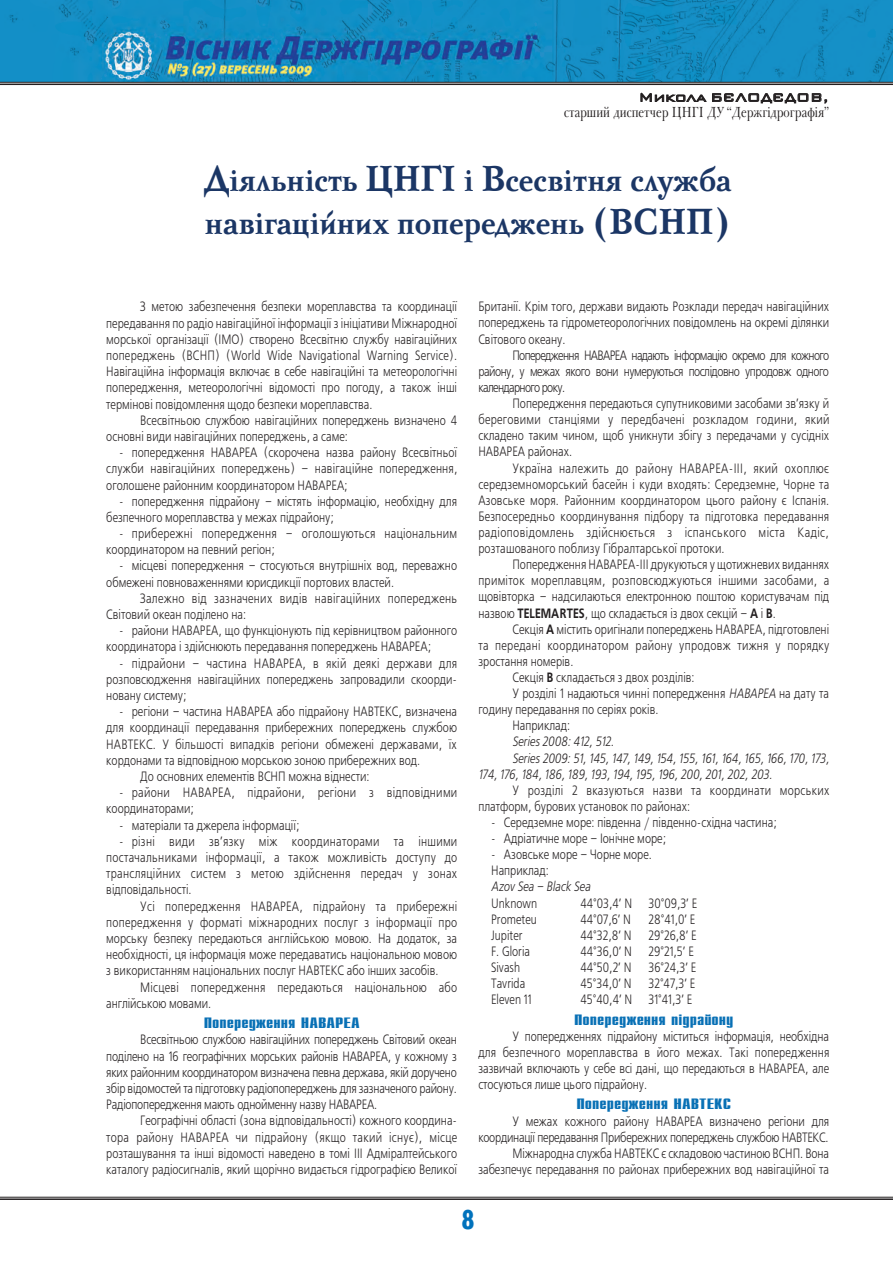
<style>
.page{position:relative;width:893px;height:1263px;background:#fff}
.page>*{position:absolute;margin:0;border:0;box-sizing:border-box;transform-origin:0 0}
.t1{font:700 36px/43.2px "Bazhanov C";color:#1b3665;scale:.9 1}
.t2{font:800 27px "Korinna Black C";color:#0072bc;scale:.67 1}
.t3{font:700 15px "Compact C";color:#0870b5;scale:1.4 1}
.t4{font:15px "Baskerville Cyr Upright";color:#231f20;scale:.75 1}
.t5{font:300 15px "Bank Gothic C Lt BT";color:#231f20;scale:1.1 1}
.t6{font:13.5px/16.2px "Free Set C";color:#231f20;text-align:justify;scale:.8 1}
.t7{font:13.5px/16.2px "Free Set C";letter-spacing:.025em;color:#231f20;scale:.8 1}
.t8{font:italic 13.5px "Free Set C";color:#231f20;scale:.8 1}
.t9{font:13.5px/16.2px "Free Set C";letter-spacing:.02em;color:#231f20;scale:.8 1}
.s1{font-weight:700}
.s2{font-style:italic}
</style>
<div class="page">
<img style="left:0;top:0;width:893px;height:82px">
<hr style="left:0;top:82px;width:893px;height:1px;background:#231f20">
<hr style="left:0;top:84px;width:893px;height:1px;background:#231f20">
<hr style="left:0;top:1197px;width:893px;height:1px;background:#231f20">
<hr style="left:0;top:1198px;width:893px;height:2px;background:#231f20">
<p class="t5" style="left:639px;top:87px;width:174px">Микола БЄЛОДЄДОВ,</p>
<p class="t4" style="left:564px;top:106px;width:355px">старший диспетчер ЦНГІ ДУ “Держгідрографія”</p>
<h1 class="t1" style="left:204px;top:161px;width:588px">Діяльність ЦНГІ і Всесвітня служба навігаційних попереджень (ВСНП)</h1>
<p class="t6" style="left:106px;top:299px;width:440px;text-indent:34px">З метою забезпечення безпеки мореплавства та координації передавання по радіо навігаційної інформації з ініціативи Міжнародної морської організації (ІМО) створено Всесвітню службу навігаційних попереджень (ВСНП) (World Wide Navigational Warning Service).<br>Навігаційна інформація включає в себе навігаційні та метеорологічні попередження, метеорологічні відомості про погоду, а також інші термінові повідомлення щодо безпеки мореплавства.</p>
<p class="t6" style="left:106px;top:412px;width:440px;text-indent:34px">Всесвітньою службою навігаційних попереджень визначено 4 основні види навігаційних попереджень, а саме:</p>
<p class="t6" style="left:106px;top:444px;width:440px;text-indent:13px">- попередження НАВАРЕА (скорочена назва району Всесвітньої служби навігаційних попереджень) – навігаційне попередження, оголошене районним координатором НАВАРЕА;</p>
<p class="t6" style="left:106px;top:493px;width:440px;text-indent:13px">- попередження підрайону – містять інформацію, необхідну для безпечного мореплавства у межах підрайону;</p>
<p class="t7" style="left:106px;top:525px;width:440px;text-indent:13px">- прибережні попередження – оголошуються національним координатором на певний регіон;</p>
<p class="t6" style="left:106px;top:558px;width:440px;text-indent:13px">- місцеві попередження – стосуються внутрішніх вод, переважно обмежені повноваженнями юрисдикції портових властей.</p>
<p class="t7" style="left:106px;top:590px;width:440px;text-indent:34px">Залежно від зазначених видів навігаційних попереджень<br>Світовий океан поділено на:</p>
<p class="t6" style="left:106px;top:622px;width:440px;text-indent:13px">- райони НАВАРЕА, що функціонують під керівництвом районного координатора і здійснюють передавання попереджень НАВАРЕА;</p>
<p class="t6" style="left:106px;top:655px;width:440px;text-indent:13px">- підрайони – частина НАВАРЕА, в якій деякі держави для розповсюдження навігаційних попереджень запровадили скоорди&shy;новану систему;</p>
<p class="t6" style="left:119px;top:703px;width:424px">- регіони – частина НАВАРЕА або підрайону НАВТЕКС, визначена</p>
<p class="t6" style="left:106px;top:720px;width:440px">для координації передавання прибережних попереджень службою</p>
<p class="t6" style="left:106px;top:736px;width:440px">НАВТЕКС. У більшості випадків регіони обмежені державами, їх</p>
<p class="t6" style="left:106px;top:752px;width:394px">кордонами та відповідною морською зоною прибережних вод.</p>
<p class="t6" style="left:140px;top:768px;width:288px">До основних елементів ВСНП можна віднести:</p>
<p class="t7" style="left:106px;top:784px;width:440px;text-indent:13px">- райони НАВАРЕА, підрайони, регіони з відповідними координаторами;</p>
<p class="t6" style="left:119px;top:817px;width:227px">- матеріали та джерела інформації;</p>
<p class="t6" style="left:106px;top:833px;width:440px;text-indent:13px">- різні види зв’язку між координаторами та іншими постачальниками інформації, а також можливість доступу до трансляційних систем з метою здійснення передач у зонах відповідальності.</p>
<p class="t6" style="left:106px;top:898px;width:440px;text-indent:34px">Усі попередження НАВАРЕА, підрайону та прибережні попередження у форматі міжнародних послуг з інформації про морську безпеку передаються англійською мовою. На додаток, за необхідності, ця інформація може передаватись національною мовою з використанням національних послуг НАВТЕКС або інших засобів.</p>
<p class="t9" style="left:106px;top:979px;width:440px;text-indent:34px">Місцеві попередження передаються національною або англійською мовами.</p>
<p class="t3" style="left:204px;top:1014px;width:113px">Попередження НАВАРЕА</p>
<p class="t6" style="left:106px;top:1031px;width:440px;text-indent:34px">Всесвітньою службою навігаційних попереджень Світовий океан поділено на 16 географічних морських районів НАВАРЕА, у кожному з яких районним координатором визначена певна держава, якій доручено збір відомостей та підготовку радіопопереджень для зазначеного району.<br>Радіопопередження мають однойменну назву НАВАРЕА.</p>
<p class="t6" style="left:106px;top:1112px;width:440px;text-indent:34px">Географічні області (зона відповідальності) кожного координа&shy;тора району НАВАРЕА чи підрайону (якщо такий існує), місце розташування та інші відомості наведено в томі ІІІ Адміралтейського каталогу радіосигналів, який щорічно видається гідрографією Великої</p>
<p class="t6" style="left:478px;top:299px;width:440px">Британії. Крім того, держави видають Розклади передач навігаційних попереджень та гідрометеорологічних повідомлень на окремі ділянки Світового океану.</p>
<p class="t6" style="left:478px;top:347px;width:440px;text-indent:34px">Попередження НАВАРЕА надають інформацію окремо для кожного району, у межах якого вони нумеруються послідовно упродовж одного календарного року.</p>
<p class="t6" style="left:478px;top:395px;width:440px;text-indent:34px">Попередження передаються супутниковими засобами зв’язку й береговими станціями у передбачені розкладом години, який складено таким чином, щоб уникнути збігу з передачами у сусідніх НАВАРЕА районах.</p>
<p class="t6" style="left:478px;top:460px;width:440px;text-indent:34px">Україна належить до району НАВАРЕА-ІІІ, який охоплює середземноморський басейн і куди входять: Середземне, Чорне та Азовське моря. Районним координатором цього району є Іспанія.<br>Безпосередньо координування підбору та підготовка передавання радіоповідомлень здійснюється з іспанського міста Кадіс, розташованого поблизу Гібралтарської протоки.</p>
<p class="t6" style="left:478px;top:556px;width:440px;text-indent:34px">Попередження НАВАРЕА-ІІІ друкуються у щотижневих виданнях приміток мореплавцям, розповсюджуються іншими засобами, а щовівторка – надсилаються електронною поштою користувачам під назвою <span class="s1">TELEMARTES</span>, що складається із двох секцій – <span class="s1">А</span> і <span class="s1">В</span>.</p>
<p class="t6" style="left:512px;top:621px;width:397px">Секція <span class="s1">A</span> містить оригінали попереджень НАВАРЕА, підготовлені</p>
<p class="t7" style="left:478px;top:637px;width:440px">та передані координатором району упродовж тижня у порядку</p>
<p class="t6" style="left:478px;top:653px;width:120px">зростання номерів.</p>
<p class="t6" style="left:512px;top:669px;width:229px">Секція <span class="s1">В</span> складається з двох розділів:</p>
<p class="t6" style="left:512px;top:685px;width:397px">У розділі 1 надаються чинні попередження <span class="s2">НАВАРЕА</span> на дату та</p>
<p class="t6" style="left:478px;top:701px;width:227px">годину передавання по серіях років.</p>
<p class="t6" style="left:512px;top:717px;width:74px">Наприклад:</p>
<p class="t8" style="left:512px;top:734px;width:129px">Series 2008: 412, 512.</p>
<p class="t8" style="left:512px;top:750px;width:397px">Series 2009: 51, 145, 147, 149, 154, 155, 161, 164, 165, 166, 170, 173,</p>
<p class="t8" style="left:478px;top:766px;width:369px">174, 176, 184, 186, 189, 193, 194, 195, 196, 200, 201, 202, 203.</p>
<p class="t7" style="left:478px;top:782px;width:440px;text-indent:34px">У розділі 2 вказуються назви та координати морських платформ, бурових установок по районах:</p>
<p class="t6" style="left:491px;top:814px;width:359px">- Середземне море: південна / південно-східна частина;</p>
<p class="t6" style="left:491px;top:830px;width:220px">- Адріатичне море – Іонічне море;</p>
<p class="t6" style="left:491px;top:846px;width:202px">- Азовське море – Чорне море.<br>Наприклад:</p>
<p class="t8" style="left:491px;top:879px;width:125px">Azov Sea – Black Sea</p>
<p class="t6" style="left:491px;top:895px;width:59px">Unknown</p>
<p class="t6" style="left:580px;top:895px;width:147px">44°03,4’ N 30°09,3’ E</p>
<p class="t6" style="left:491px;top:911px;width:59px">Prometeu</p>
<p class="t6" style="left:580px;top:911px;width:65px">44°07,6’ N</p>
<p class="t6" style="left:648px;top:911px;width:60px">28°41,0’ E</p>
<p class="t6" style="left:491px;top:927px;width:41px">Jupiter</p>
<p class="t6" style="left:580px;top:927px;width:147px">44°32,8’ N 29°26,8’ E</p>
<p class="t6" style="left:491px;top:943px;width:50px">F. Gloria</p>
<p class="t6" style="left:580px;top:943px;width:143px">44°36,0’ N 29°21,5’ E</p>
<p class="t6" style="left:491px;top:959px;width:38px">Sivash</p>
<p class="t6" style="left:580px;top:959px;width:65px">44°50,2’ N</p>
<p class="t6" style="left:648px;top:959px;width:61px">36°24,3’ E</p>
<p class="t6" style="left:491px;top:975px;width:44px">Tavrida</p>
<p class="t6" style="left:580px;top:975px;width:145px">45°34,0’ N 32°47,3’ E</p>
<p class="t6" style="left:491px;top:991px;width:52px">Eleven 11</p>
<p class="t6" style="left:580px;top:991px;width:141px">45°40,4’ N 31°41,3’ E</p>
<p class="t3" style="left:574px;top:1011px;width:115px">Попередження підрайону</p>
<p class="t6" style="left:478px;top:1028px;width:440px;text-indent:34px">У попередженнях підрайону міститься інформація, необхідна для безпечного мореплавства в його межах. Такі попередження зазвичай включають у себе всі дані, що передаються в НАВАРЕА, але стосуються лише цього підрайону.</p>
<p class="t3" style="left:576px;top:1095px;width:112px">Попередження НАВТЕКС</p>
<p class="t6" style="left:478px;top:1113px;width:440px;text-align:right">У межах кожного району НАВАРЕА визначено регіони для координації передавання Прибережних попереджень службою НАВТЕКС.<br>Міжнародна служба НАВТЕКС є складовою частиною ВСНП. Вона забезпечує передавання по районах прибережних вод навігаційної та</p>
<h2 class="t2" style="left:461px;top:1203px;width:22px">8</h2>
</div>
